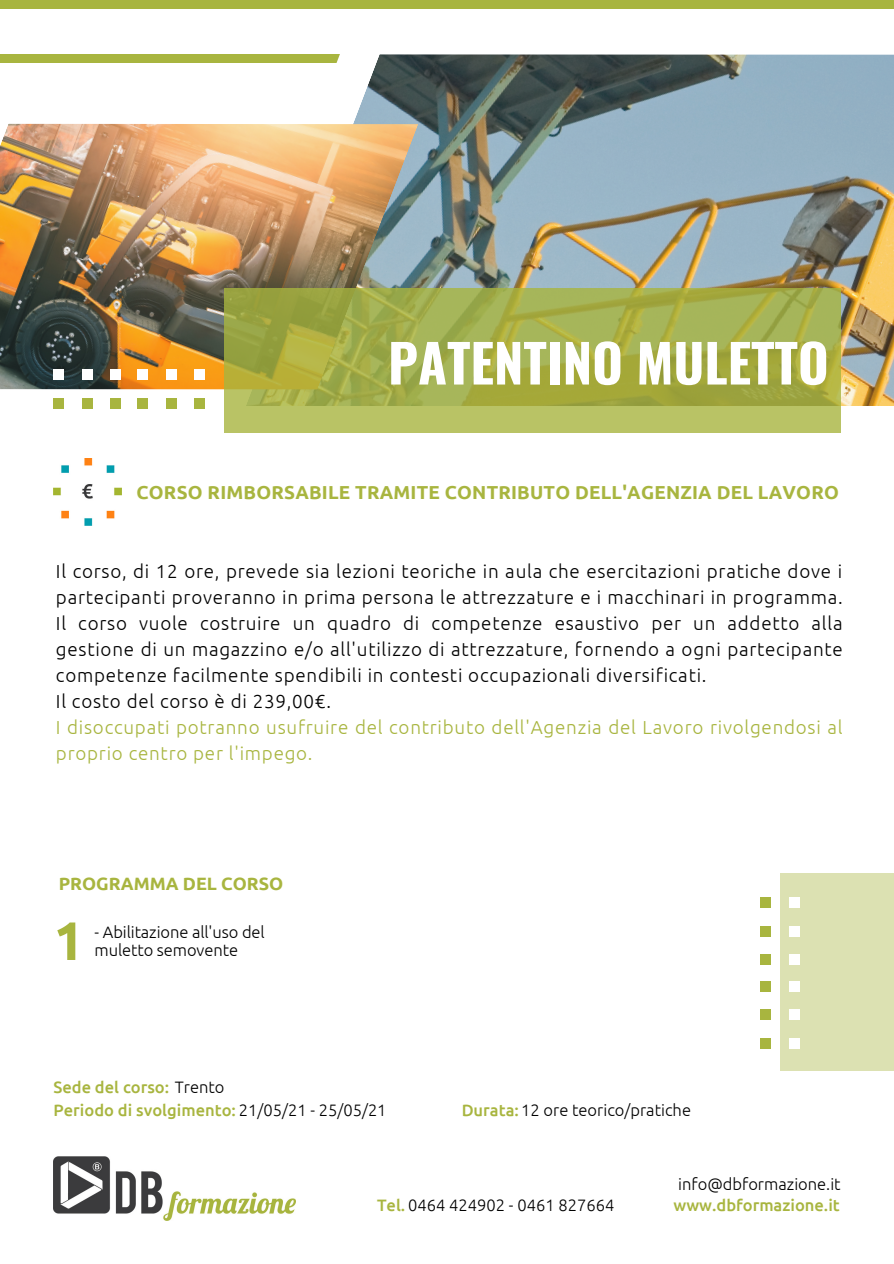
<style>
.page{position:relative;width:894px;height:1264px;background:#fff}
.page>*{position:absolute;margin:0;border:0;box-sizing:border-box;transform-origin:0 0}
.t1{font:700 54px "Ubuntu";color:#a8b53f}
.t2{font:700 52.5px "Oswald";color:#fff}
.t3{font:300 18.75px/26px "Ubuntu";letter-spacing:.04em;color:#000;text-align:justify}
.t4{font:300 18.75px/26px "Ubuntu";letter-spacing:.04em;color:#a8b53f}
.t5{font:700 18.75px "Ubuntu";letter-spacing:.01em;color:#a8b53f}
.t6{font:700 17.85px "Ubuntu";color:#a8b53f}
.t7{font:300 16.5px/18px "Ubuntu";color:#000}
.t8{font:500 16.5px "Ubuntu";color:#a8b53f}
.s1{font-weight:300;color:#000}
.s2{font-weight:500;color:#a8b53f}
</style>
<div class="page">
<div style="left:780px;top:873px;width:113px;height:197px;background:#dce1b2"></div>
<div style="left:760px;top:897px;width:10px;height:11px;background:#a8b53f"></div>
<div style="left:789px;top:897px;width:10px;height:11px;background:#fff"></div>
<div style="left:760px;top:925px;width:10px;height:11px;background:#a8b53f"></div>
<div style="left:789px;top:925px;width:10px;height:11px;background:#fff"></div>
<div style="left:760px;top:954px;width:10px;height:10px;background:#a8b53f"></div>
<div style="left:789px;top:954px;width:10px;height:10px;background:#fff"></div>
<div style="left:760px;top:980px;width:10px;height:11px;background:#a8b53f"></div>
<div style="left:789px;top:980px;width:10px;height:11px;background:#fff"></div>
<div style="left:760px;top:1009px;width:10px;height:11px;background:#a8b53f"></div>
<div style="left:789px;top:1009px;width:10px;height:11px;background:#fff"></div>
<div style="left:760px;top:1037px;width:10px;height:11px;background:#a8b53f"></div>
<div style="left:789px;top:1037px;width:10px;height:11px;background:#fff"></div>
<img style="left:53px;top:1156px;width:243px;height:64px">
<div style="left:0;top:0;width:893px;height:9px;background:#a8b53f"></div>
<div style="left:0;top:34px;width:343px;height:29px;background:#a8b53f"></div>
<div style="left:0;top:16px;width:893px;height:38px;background:#fff"></div>
<img style="left:209px;top:54px;width:684px;height:352px">
<img style="left:0;top:124px;width:418px;height:265px">
<div style="left:53px;top:398px;width:11px;height:10px;background:#a8b53f"></div>
<div style="left:53px;top:369px;width:11px;height:10px;background:#fff"></div>
<div style="left:82px;top:398px;width:11px;height:10px;background:#a8b53f"></div>
<div style="left:82px;top:369px;width:11px;height:10px;background:#fff"></div>
<div style="left:110px;top:398px;width:11px;height:10px;background:#a8b53f"></div>
<div style="left:110px;top:369px;width:11px;height:10px;background:#fff"></div>
<div style="left:137px;top:398px;width:11px;height:10px;background:#a8b53f"></div>
<div style="left:137px;top:369px;width:11px;height:10px;background:#fff"></div>
<div style="left:166px;top:398px;width:10px;height:10px;background:#a8b53f"></div>
<div style="left:166px;top:369px;width:10px;height:10px;background:#fff"></div>
<div style="left:194px;top:398px;width:11px;height:10px;background:#a8b53f"></div>
<div style="left:194px;top:369px;width:11px;height:10px;background:#fff"></div>
<img style="left:53px;top:458px;width:68px;height:68px">
<svg style="left:224px;top:288px;width:616px;height:145px;background:#a7b04d"></svg>
<p class="t2" style="left:388px;top:322px;width:442px">PATENTINO MULETTO</p>
<p class="t5" style="left:136px;top:481px;width:703px">CORSO RIMBORSABILE TRAMITE CONTRIBUTO DELL'AGENZIA DEL LAVORO</p>
<p class="t3" style="left:56px;top:558px;width:788px">Il corso, di 12 ore, prevede sia lezioni teoriche in aula che esercitazioni pratiche dove i partecipanti proveranno in prima persona le attrezzature e i macchinari in programma.<br>Il corso vuole costruire un quadro di competenze esaustivo per un addetto alla gestione di un magazzino e/o all'utilizzo di attrezzature, fornendo a ogni partecipante competenze facilmente spendibili in contesti occupazionali diversificati.</p>
<p class="t3" style="left:56px;top:688px;width:276px">Il costo del corso è di 239,00€.</p>
<p class="t4" style="left:56px;top:714px;width:787px">I disoccupati potranno usufruire del contributo dell'Agenzia del Lavoro rivolgendosi al proprio centro per l'impego.</p>
<p class="t6" style="left:59px;top:873px;width:226px">PROGRAMMA DEL CORSO</p>
<p class="t1" style="left:53px;top:909px;width:32px">1</p>
<p class="t7" style="left:94px;top:922px;width:172px">- Abilitazione all'uso del muletto semovente</p>
<p class="t8" style="left:53px;top:1077px;width:172px">Sede del corso: <span class="s1">Trento</span></p>
<p class="t8" style="left:53px;top:1100px;width:334px">Periodo di svolgimento: <span class="s1">21/05/21 - 25/05/21</span></p>
<p class="t7" style="left:461px;top:1100px;width:231px"><span class="s2">Durata:</span>12 ore teorico/pratiche</p>
<p class="t7" style="left:678px;top:1175px;width:164px">info@dbformazione.it</p>
<p class="t7" style="left:377px;top:1196px;width:239px"><span class="s2">Tel.</span> 0464 424902 - 0461 827664</p>
<p class="t8" style="left:673px;top:1195px;width:168px">www.dbformazione.it</p>
</div>
